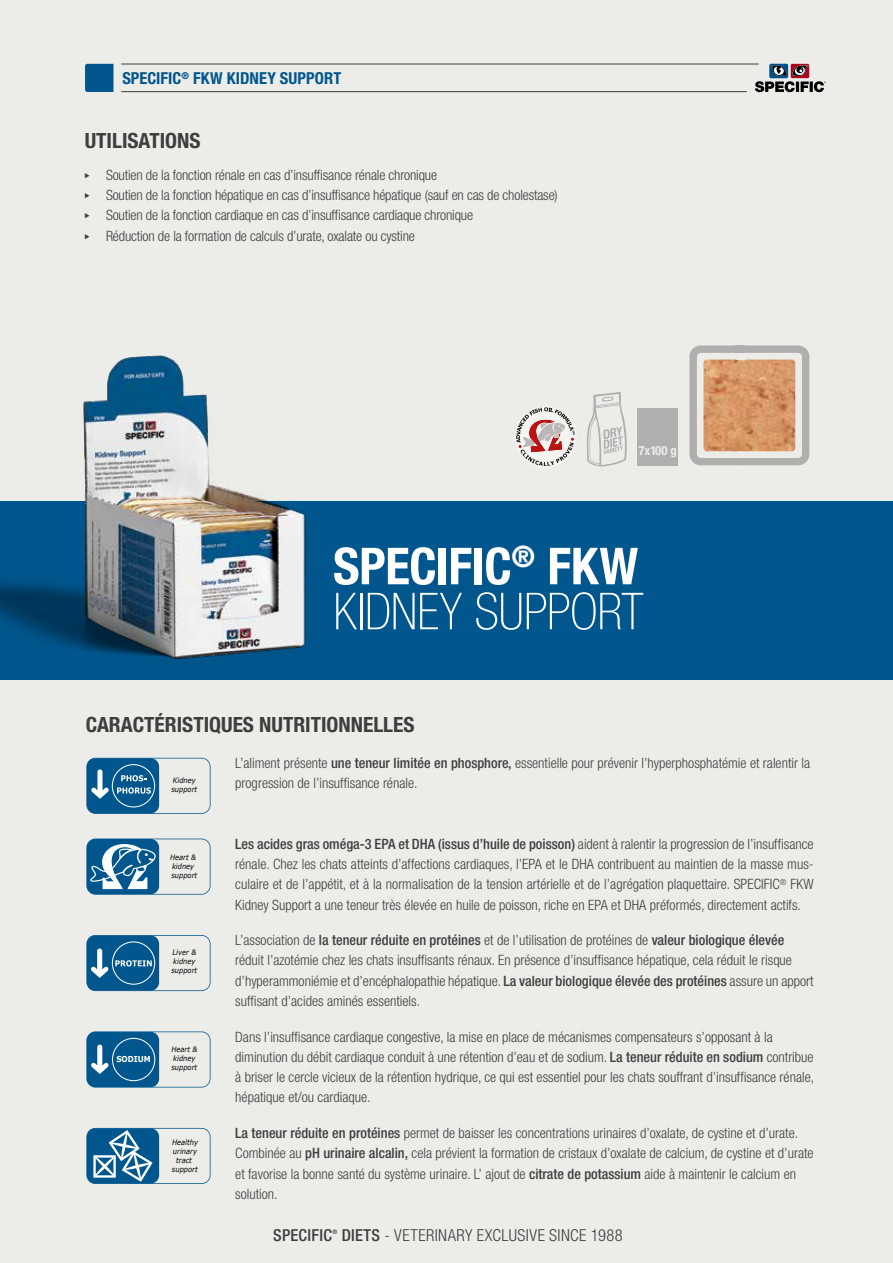
<style>
.page{position:relative;width:893px;height:1263px;background:#ecece9}
.page>*{position:absolute;margin:0;border:0;box-sizing:border-box;transform-origin:0 0}
.t1{font:100 51px "Specifica Con 37";letter-spacing:-.005em;color:#fff}
.t2{font:700 51px "Specifica Con 77";letter-spacing:-.005em;color:#fff}
.t3{font:700 21px "Specifica Con 77";color:#403e3c}
.t4{font:300 16.5px "Specifica Con 47";letter-spacing:.025em;color:#403e3c}
.t5{font:700 16.5px "Specifica Con 77";letter-spacing:.005em;color:#00568d}
.t6{font:500 16.5px "Specifica Con 67";letter-spacing:.02em;color:#403e3c}
.t7{font:300 14.25px/20.2px "Specifica Con 47";color:#403e3c}
.t8{font:500 14.25px "Specifica Con 67";color:#403e3c}
.t9{font:700 12.75px "Specifica Con 77";color:#ecece9}
.t10{font:700 8.25px "Verdana";color:#fff;scale:.9 1}
.t11{font:italic 7.5px/9px "Verdana";color:#000;scale:.9 1}
.t12{font:500 6.15px "Specifica Con 67";color:#403e3c}
.s1{font-family:"Specifica Con 67";font-weight:500}
.s2{font-family:"Specifica Con 47";font-weight:300}
</style>
<div class="page">
<svg style="left:755px;top:63px;width:71px;height:29px"></svg>
<hr style="left:122px;top:64px;width:636px;height:1px;background:#403e3c">
<hr style="left:122px;top:91px;width:624px;height:1px;background:#403e3c">
<svg style="left:85px;top:64px;width:28px;height:28px"></svg>
<div style="left:0;top:501px;width:893px;height:178px;background:#00568d"></div>
<svg style="left:86px;top:758px;width:125px;height:56px"></svg>
<svg style="left:86px;top:838px;width:125px;height:57px"></svg>
<svg style="left:86px;top:935px;width:125px;height:56px"></svg>
<svg style="left:86px;top:1031px;width:125px;height:56px"></svg>
<div style="left:112px;top:1038px;width:43px;height:43px;border:1px solid #fff;border-radius:50%"></div>
<svg style="left:86px;top:1128px;width:125px;height:56px"></svg>
<svg style="left:689px;top:345px;width:120px;height:120px"></svg>
<svg style="left:587px;top:392px;width:40px;height:75px"></svg>
<svg style="left:516px;top:407px;width:59px;height:59px"></svg>
<div style="left:637px;top:408px;width:41px;height:57px;background:#b1afad"></div>
<img style="left:0;top:356px;width:306px;height:304px">
<p class="t5" style="left:122px;top:69px;width:220px">SPECIFIC<sup>®</sup> FKW KIDNEY SUPPORT</p>
<h2 class="t3" style="left:85px;top:128px;width:117px">UTILISATIONS</h2>
<p class="t7" style="left:106px;top:165px;width:453px">Soutien de la fonction rénale en cas d’insuffisance rénale chronique<br>Soutien de la fonction hépatique en cas d’insuffisance hépatique (sauf en cas de cholestase)<br>Soutien de la fonction cardiaque en cas d’insuffisance cardiaque chronique<br>Réduction de la formation de calculs d’urate, oxalate ou cystine</p>
<p class="t9" style="left:638px;top:444px;width:40px">7x100 g</p>
<h1 class="t2" style="left:333px;top:537px;width:307px">SPECIFIC<sup>®</sup> FKW</h1>
<h1 class="t1" style="left:333px;top:582px;width:312px">KIDNEY SUPPORT</h1>
<h2 class="t3" style="left:86px;top:713px;width:330px">CARACTÉRISTIQUES NUTRITIONNELLES</h2>
<p class="t11" style="left:171px;top:775px;width:30px">Kidney support</p>
<p class="t11" style="left:170px;top:852px;width:32px">Heart &amp; kidney support</p>
<p class="t11" style="left:171px;top:948px;width:30px">Liver &amp; kidney support</p>
<p class="t10" style="left:116px;top:1053px;width:40px">SODIUM</p>
<p class="t11" style="left:171px;top:1045px;width:30px">Heart &amp; kidney support</p>
<p class="t11" style="left:172px;top:1138px;width:31px;text-align:center">Healthy urinary tract support</p>
<p class="t7" style="left:235px;top:753px;width:576px">L’aliment présente <span class="s1">une teneur limitée en phosphore,</span> essentielle pour prévenir l’hyperphosphatémie et ralentir la progression de l’insuffisance rénale.</p>
<p class="t8" style="left:235px;top:835px;width:580px">Les acides gras oméga-3 EPA et DHA (issus d’huile de poisson) <span class="s2">aident à ralentir la progression de l’insuffisance</span></p>
<p class="t7" style="left:235px;top:854px;width:580px;text-align:justify">rénale. Chez les chats atteints d’affections cardiaques, l’EPA et le DHA contribuent au maintien de la masse mus&shy;culaire et de l’appétit, et à la normalisation de la tension artérielle et de l’agrégation plaquettaire. SPECIFIC<sup>®</sup> FKW Kidney Support a une teneur très élevée en huile de poisson, riche en EPA et DHA préformés, directement actifs.</p>
<p class="t8" style="left:235px;top:932px;width:551px"><span class="s2">L’association de</span> la teneur réduite en protéines <span class="s2">et de l’utilisation de protéines de</span> valeur biologique élevée</p>
<p class="t7" style="left:235px;top:950px;width:580px">réduit l’azotémie chez les chats insuffisants rénaux. En présence d’insuffisance hépatique, cela réduit le risque d’hyperammoniémie et d’encéphalopathie hépatique. <span class="s1">La valeur biologique élevée des protéines</span> assure un apport suffisant d’acides aminés essentiels.</p>
<p class="t7" style="left:235px;top:1026px;width:580px">Dans l’insuffisance cardiaque congestive, la mise en place de mécanismes compensateurs s’opposant à la diminution du débit cardiaque conduit à une rétention d’eau et de sodium. <span class="s1">La teneur réduite en sodium</span> contribue à briser le cercle vicieux de la rétention hydrique, ce qui est essentiel pour les chats souffrant d’insuffisance rénale, hépatique et/ou cardiaque.</p>
<p class="t7" style="left:235px;top:1123px;width:580px"><span class="s1">La teneur réduite en protéines</span> permet de baisser les concentrations urinaires d’oxalate, de cystine et d’urate.<br>Combinée au <span class="s1">pH urinaire alcalin,</span> cela prévient la formation de cristaux d’oxalate de calcium, de cystine et d’urate et favorise la bonne santé du système urinaire. L’ ajout de <span class="s1">citrate de potassium</span> aide à maintenir le calcium en solution.</p>
<p class="t6" style="left:273px;top:1226px;width:60px">SPECIFIC</p>
<p class="t12" style="left:333px;top:1228px;width:6px">®</p>
<p class="t4" style="left:342px;top:1226px;width:282px"><span class="s1">DIETS</span> - VETERINARY EXCLUSIVE SINCE 1988</p>
</div>
